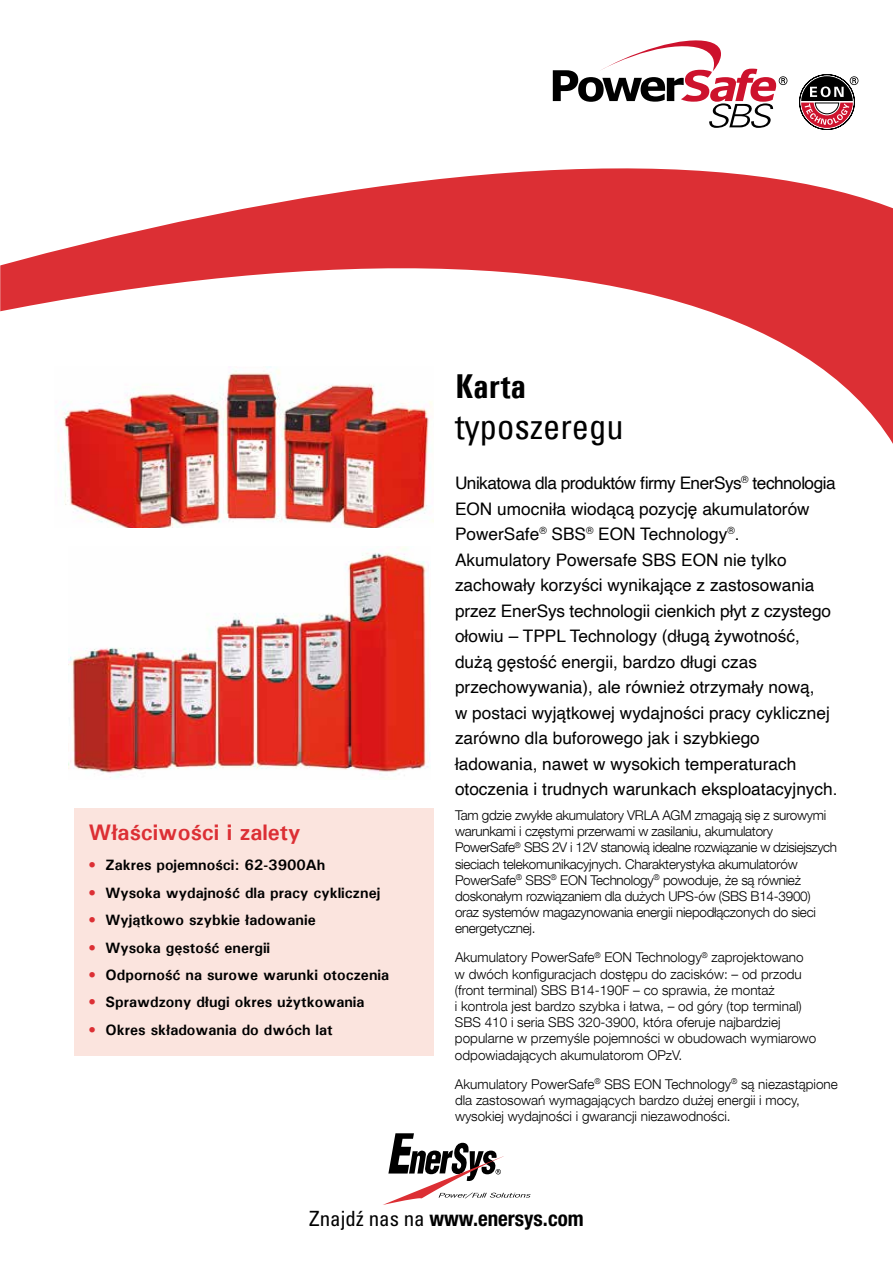
<style>
.page{position:relative;width:893px;height:1263px;background:#fff}
.page>*{position:absolute;margin:0;border:0;box-sizing:border-box;transform-origin:0 0}
.t1{font:condensed 34.5px "Univers";color:#000}
.t2{font:700 condensed 34.5px "Univers";color:#000}
.t3{font:700 22.5px "Univers";color:#dc2f34}
.t4{font:700 condensed 21px "Helvetica Neue LT Std";color:#000}
.t5{font:17.25px/25.5px "Helvetica";color:#000}
.t6{font:700 15px "Univers";color:#000}
.t7{font:300 13.5px/16.2px "Helvetica Neue";color:#000}
.t8{font:300 13.5px/16.2px "Helvetica Neue";letter-spacing:-.02em;color:#000}
.s1{color:#dc2f34}
.s2{font-family:"Univers LTCYR 57";font-weight:400}
</style>
<div class="page">
<svg style="left:619px;top:40px;width:102px;height:21px"></svg>
<div style="left:74px;top:808px;width:360px;height:248px;background:#fbe4de"></div>
<svg style="left:0;top:61px;width:893px;height:467px"></svg>
<svg style="left:383px;top:1133px;width:148px;height:72px"></svg>
<img style="left:54px;top:367px;width:380px;height:160px">
<img style="left:68px;top:547px;width:362px;height:231px">
<h2 class="t3" style="left:89px;top:818px;width:213px">Właściwości i zalety</h2>
<p class="t6" style="left:89px;top:856px;width:238px"><span class="s1">•</span> Zakres pojemności: 62-3900Ah</p>
<p class="t6" style="left:89px;top:883px;width:293px"><span class="s1">•</span> Wysoka wydajność dla pracy cyklicznej</p>
<p class="t6" style="left:89px;top:910px;width:229px"><span class="s1">•</span> Wyjątkowo szybkie ładowanie</p>
<p class="t6" style="left:89px;top:938px;width:183px"><span class="s1">•</span> Wysoka gęstość energii</p>
<p class="t6" style="left:89px;top:965px;width:302px"><span class="s1">•</span> Odporność na surowe warunki otoczenia</p>
<p class="t6" style="left:89px;top:993px;width:277px"><span class="s1">•</span> Sprawdzony długi okres użytkowania</p>
<p class="t6" style="left:89px;top:1020px;width:246px"><span class="s1">•</span> Okres składowania do dwóch lat</p>
<h1 class="t2" style="left:455px;top:365px;width:73px">Karta</h1>
<h1 class="t1" style="left:455px;top:405px;width:170px">typoszeregu</h1>
<p class="t5" style="left:455px;top:471px;width:384px">Unikatowa dla produktów firmy EnerSys<sup>®</sup> technologia EON umocniła wiodącą pozycję akumulatorów PowerSafe<sup>®</sup> SBS<sup>®</sup> EON Technology<sup>®</sup>.<br>Akumulatory Powersafe SBS EON nie tylko zachowały korzyści wynikające z zastosowania przez EnerSys technologii cienkich płyt z czystego ołowiu – TPPL Technology (długą żywotność, dużą gęstość energii, bardzo długi czas przechowywania), ale również otrzymały nową,<br>w postaci wyjątkowej wydajności pracy cyklicznej zarówno dla buforowego jak i szybkiego ładowania, nawet w wysokich temperaturach otoczenia i trudnych warunkach eksploatacyjnych.</p>
<p class="t8" style="left:455px;top:806px;width:384px">Tam gdzie zwykłe akumulatory VRLA AGM zmagają się z surowymi warunkami i częstymi przerwami w zasilaniu, akumulatory PowerSafe<sup>®</sup> SBS 2V i 12V stanowią idealne rozwiązanie w dzisiejszych sieciach telekomunikacyjnych. Charakterystyka akumulatorów PowerSafe<sup>®</sup> SBS<sup>®</sup> EON Technology<sup>®</sup> powoduje, że są również doskonałym rozwiązaniem dla dużych UPS-ów (SBS B14-3900) oraz systemów magazynowania energii niepodłączonych do sieci energetycznej.</p>
<p class="t7" style="left:455px;top:949px;width:363px">Akumulatory PowerSafe<sup>®</sup> EON Technology<sup>®</sup> zaprojektowano w dwóch konfiguracjach dostępu do zacisków: – od przodu (front terminal) SBS B14-190F – co sprawia, że montaż<br>i kontrola jest bardzo szybka i łatwa, – od góry (top terminal)<br>SBS 410 i seria SBS 320-3900, która oferuje najbardziej popularne w przemyśle pojemności w obudowach wymiarowo odpowiadających akumulatorom OPzV.</p>
<p class="t7" style="left:455px;top:1075px;width:384px">Akumulatory PowerSafe<sup>®</sup> SBS EON Technology<sup>®</sup> są niezastąpione dla zastosowań wymagających bardzo dużej energii i mocy, wysokiej wydajności i gwarancji niezawodności.</p>
<p class="t4" style="left:309px;top:1205px;width:276px"><span class="s2">Znajdź nas na</span> www.enersys.com</p>
</div>
